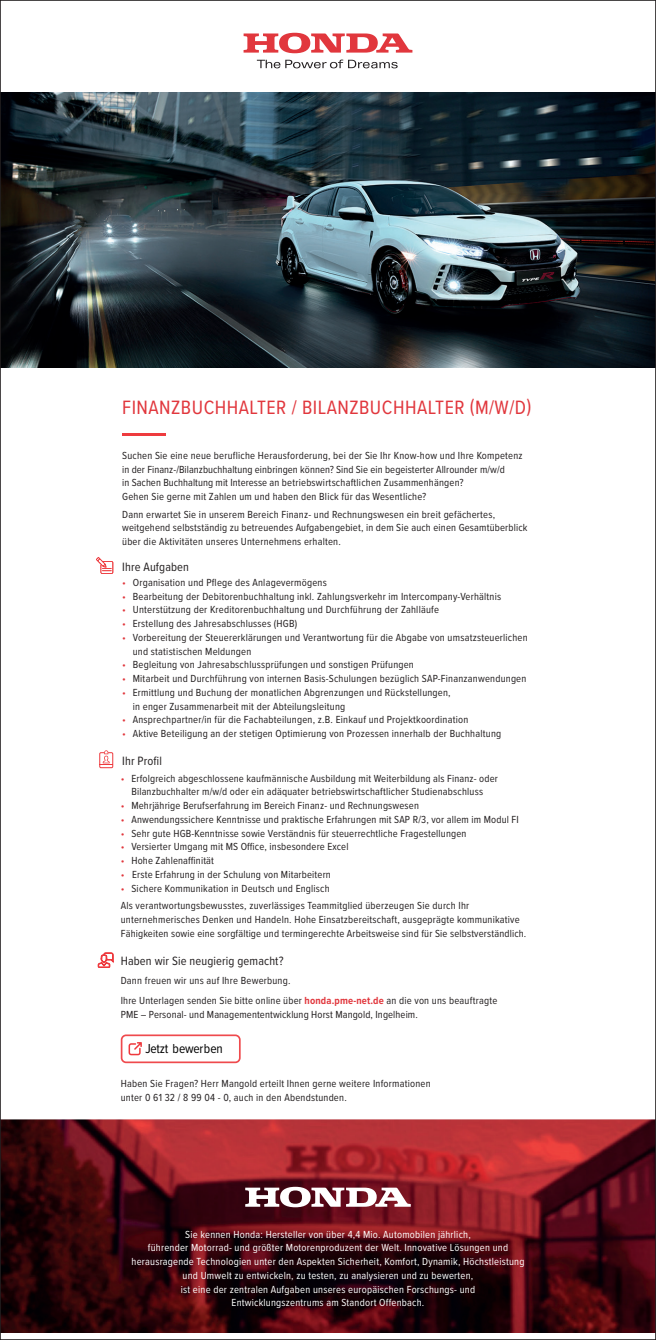
<style>
.page{position:relative;width:656px;height:1340px;background:#fff}
.page>*{position:absolute;margin:0;border:0;box-sizing:border-box;transform-origin:0 0}
.t1{font:20px "Proxima Nova Cond";letter-spacing:.025em;color:#e1373d}
.t2{font:13.5px "Proxima Nova Cond";letter-spacing:-.015em;color:#000001}
.t3{font:12.5px "Proxima Nova Cond";letter-spacing:.01em;color:#231f20}
.t4{font:10.62px/13.8px "Proxima Nova Cond";letter-spacing:.02em;color:#231f20}
.t5{font:10.62px/13.8px "Proxima Nova Cond";letter-spacing:.02em;color:#fff;text-align:center}
.s1{color:#e1373d}
.s2{font-weight:700;color:#e1373d}
</style>
<div class="page">
<img style="left:2px;top:92px;width:652px;height:275px">
<svg style="left:257px;top:60px;width:140px;height:8px"></svg>
<svg style="left:243px;top:33px;width:169px;height:20px"></svg>
<hr style="left:122px;top:433px;width:44px;height:3px;background:#ee3b3e">
<svg style="left:96px;top:557px;width:17px;height:16px"></svg>
<svg style="left:101px;top:750px;width:10px;height:15px"></svg>
<div style="left:99px;top:752px;width:14px;height:16px;border:1px solid #ee393d"></div>
<svg style="left:98px;top:952px;width:15px;height:15px"></svg>
<div style="left:121px;top:1034px;width:119px;height:29px;border:2px solid #ef4a4d;border-radius:4px"></div>
<svg style="left:129px;top:1042px;width:13px;height:13px"></svg>
<img style="left:2px;top:1119px;width:652px;height:212px">
<svg style="left:245px;top:1186px;width:165px;height:21px"></svg>
<h1 class="t1" style="left:122px;top:392px;width:410px">FINANZBUCHHALTER / BILANZBUCHHALTER (M/W/D)</h1>
<p class="t4" style="left:122px;top:448px;width:402px">Suchen Sie eine neue berufliche Herausforderung, bei der Sie Ihr Know-how und Ihre Kompetenz in der Finanz-/Bilanzbuchhaltung einbringen können? Sind Sie ein begeisterter Allrounder m/w/d<br>in Sachen Buchhaltung mit Interesse an betriebswirtschaftlichen Zusammenhängen?<br>Gehen Sie gerne mit Zahlen um und haben den Blick für das Wesentliche?</p>
<p class="t4" style="left:122px;top:506px;width:406px">Dann erwartet Sie in unserem Bereich Finanz- und Rechnungswesen ein breit gefächertes, weitgehend selbstständig zu betreuendes Aufgabengebiet, in dem Sie auch einen Gesamtüberblick über die Aktivitäten unseres Unternehmens erhalten.</p>
<p class="t3" style="left:122px;top:558px;width:68px">Ihre Aufgaben</p>
<p class="t4" style="left:122px;top:575px;width:206px"><span class="s1">•</span> Organisation und Pflege des Anlagevermögens</p>
<p class="t4" style="left:122px;top:589px;width:380px"><span class="s1">•</span> Bearbeitung der Debitorenbuchhaltung inkl. Zahlungsverkehr im Intercompany-Verhältnis</p>
<p class="t4" style="left:122px;top:602px;width:318px"><span class="s1">•</span> Unterstützung der Kreditorenbuchhaltung und Durchführung der Zahlläufe</p>
<p class="t4" style="left:122px;top:616px;width:176px"><span class="s1">•</span> Erstellung des Jahresabschlusses (HGB)</p>
<p class="t4" style="left:133px;top:630px;width:396px;text-indent:-11px"><span class="s1">•</span> Vorbereitung der Steuererklärungen und Verantwortung für die Abgabe von umsatzsteuerlichen und statistischen Meldungen</p>
<p class="t4" style="left:122px;top:657px;width:293px"><span class="s1">•</span> Begleitung von Jahresabschlussprüfungen und sonstigen Prüfungen</p>
<p class="t4" style="left:122px;top:671px;width:405px"><span class="s1">•</span> Mitarbeit und Durchführung von internen Basis-Schulungen bezüglich SAP-Finanzanwendungen</p>
<p class="t4" style="left:133px;top:685px;width:319px;text-indent:-11px"><span class="s1">•</span> Ermittlung und Buchung der monatlichen Abgrenzungen und Rückstellungen, in enger Zusammenarbeit mit der Abteilungsleitung</p>
<p class="t4" style="left:122px;top:712px;width:347px"><span class="s1">•</span> Ansprechpartner/in für die Fachabteilungen, z.B. Einkauf und Projektkoordination</p>
<p class="t4" style="left:122px;top:726px;width:380px"><span class="s1">•</span> Aktive Beteiligung an der stetigen Optimierung von Prozessen innerhalb der Buchhaltung</p>
<p class="t3" style="left:122px;top:752px;width:41px">Ihr Profil</p>
<p class="t4" style="left:121px;top:770px;width:378px;text-align:center"><span class="s1">•</span> Erfolgreich abgeschlossene kaufmännische Ausbildung mit Weiterbildung als Finanz- oder<br>Bilanzbuchhalter m/w/d oder ein adäquater betriebswirtschaftlicher Studienabschluss</p>
<p class="t4" style="left:121px;top:798px;width:300px"><span class="s1">•</span> Mehrjährige Berufserfahrung im Bereich Finanz- und Rechnungswesen</p>
<p class="t4" style="left:121px;top:812px;width:399px"><span class="s1">•</span> Anwendungssichere Kenntnisse und praktische Erfahrungen mit SAP R/3, vor allem im Modul FI</p>
<p class="t4" style="left:121px;top:825px;width:347px"><span class="s1">•</span> Sehr gute HGB-Kenntnisse sowie Verständnis für steuerrechtliche Fragestellungen</p>
<p class="t4" style="left:121px;top:839px;width:229px"><span class="s1">•</span> Versierter Umgang mit MS Office, insbesondere Excel</p>
<p class="t4" style="left:121px;top:853px;width:95px"><span class="s1">•</span> Hohe Zahlenaffinität</p>
<p class="t4" style="left:121px;top:867px;width:211px"><span class="s1">•</span> Erste Erfahrung in der Schulung von Mitarbeitern</p>
<p class="t4" style="left:121px;top:879px;width:350px;line-height:17.2px"><span class="s1">•</span> Sichere Kommunikation in Deutsch und Englisch<br>Als verantwortungsbewusstes, zuverlässiges Teammitglied überzeugen Sie durch Ihr</p>
<p class="t4" style="left:121px;top:912px;width:407px">unternehmerisches Denken und Handeln. Hohe Einsatzbereitschaft, ausgeprägte kommunikative<br>Fähigkeiten sowie eine sorgfältige und termingerechte Arbeitsweise sind für Sie selbstverständlich.</p>
<p class="t3" style="left:121px;top:951px;width:164px">Haben wir Sie neugierig gemacht?</p>
<p class="t4" style="left:121px;top:969px;width:378px;line-height:20.9px">Dann freuen wir uns auf Ihre Bewerbung.<br>Ihre Unterlagen senden Sie bitte online über <span class="s2">honda.pme-net.de</span> an die von uns beauftragte</p>
<p class="t4" style="left:121px;top:1007px;width:298px">PME – Personal- und Managemententwicklung Horst Mangold, Ingelheim.</p>
<p class="t2" style="left:145px;top:1041px;width:79px">Jetzt bewerben</p>
<p class="t4" style="left:121px;top:1076px;width:311px">Haben Sie Fragen? Herr Mangold erteilt Ihnen gerne weitere Informationen unter 0 61 32 / 8 99 04 - 0, auch in den Abendstunden.</p>
<p class="t5" style="left:131px;top:1226px;width:394px">Sie kennen Honda: Hersteller von über 4,4 Mio. Automobilen jährlich,<br>führender Motorrad- und größter Motorenproduzent der Welt. Innovative Lösungen und herausragende Technologien unter den Aspekten Sicherheit, Komfort, Dynamik, Höchstleistung und Umwelt zu entwickeln, zu testen, zu analysieren und zu bewerten,<br>ist eine der zentralen Aufgaben unseres europäischen Forschungs- und<br>Entwicklungszentrums am Standort Offenbach.</p>
</div>
